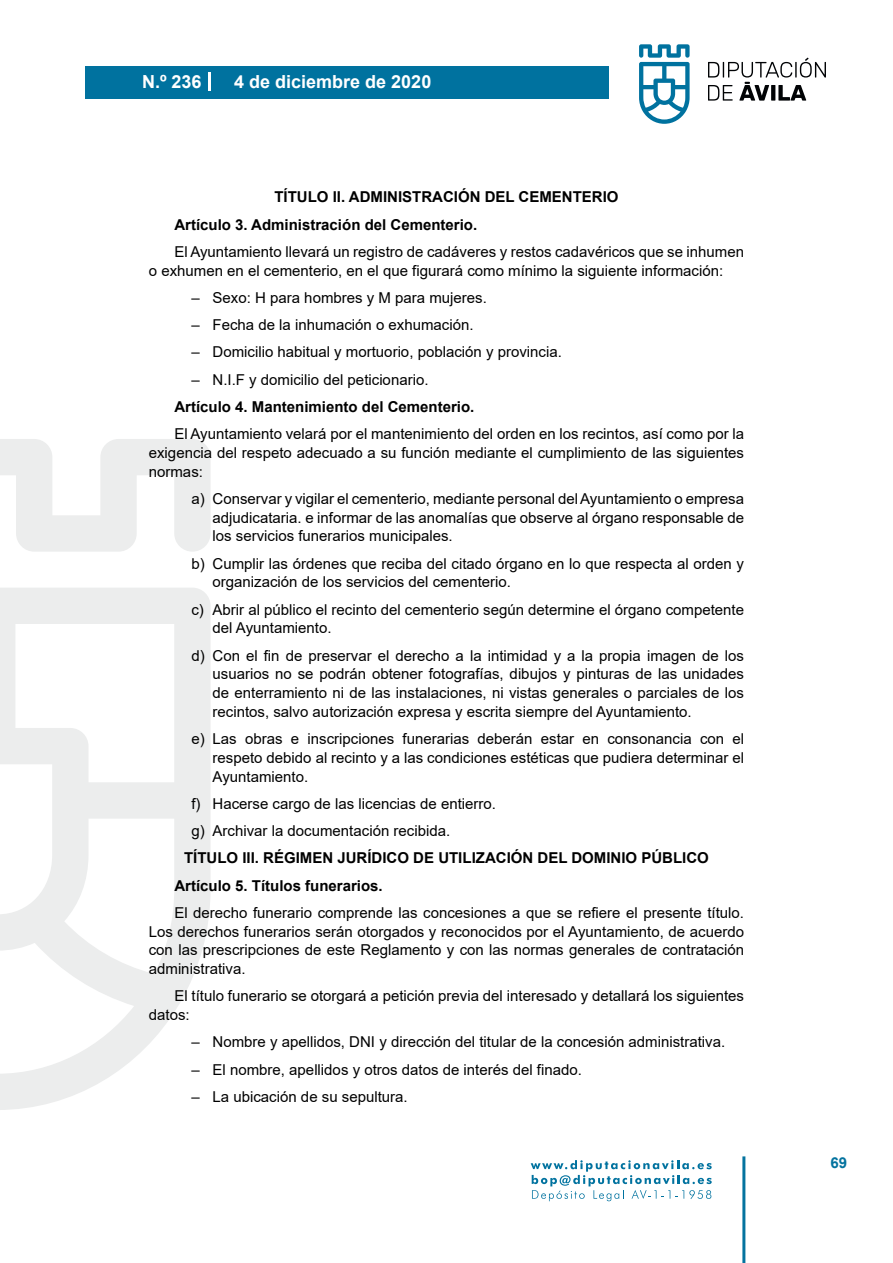
<style>
.page{position:relative;width:893px;height:1263px;background:#fff}
.page>*{position:absolute;margin:0;border:0;box-sizing:border-box;transform-origin:0 0}
.t1{font:700 18px "Arial";color:#fff}
.t2{font:15px/18.8px "Arial";color:#000}
.t3{font:700 15px/27.3px "Arial";color:#000}
.t4{font:700 15px "Arial";color:#04739f}
</style>
<div class="page">
<svg style="left:531px;top:1160px;width:181px;height:41px"></svg>
<div style="left:85px;top:66px;width:523px;height:33px;background:#00729f"></div>
<svg style="left:639px;top:44px;width:51px;height:80px"></svg>
<svg style="left:708px;top:58px;width:118px;height:43px"></svg>
<hr style="left:742px;top:1156px;width:3px;height:107px;background:#04739f">
<svg style="left:208px;top:72px;width:2px;height:18px"></svg>
<svg style="left:0;top:439px;width:211px;height:671px"></svg>
<p class="t1" style="left:142px;top:69px;width:61px">N.º 236</p>
<p class="t1" style="left:234px;top:69px;width:199px">4 de diciembre de 2020</p>
<p class="t3" style="left:174px;top:184px;width:446px;text-indent:100px">TÍTULO II. ADMINISTRACIÓN DEL CEMENTERIO<br>Artículo 3. Administración del Cementerio.</p>
<p class="t2" style="left:149px;top:242px;width:597px;text-indent:26px">El Ayuntamiento llevará un registro de cadáveres y restos cadavéricos que se inhumen o exhumen en el cementerio, en el que figurará como mínimo la siguiente información:</p>
<p class="t2" style="left:191px;top:288px;width:297px">– Sexo: H para hombres y M para mujeres.</p>
<p class="t2" style="left:191px;top:315px;width:284px">– Fecha de la inhumación o exhumación.</p>
<p class="t2" style="left:191px;top:343px;width:372px">– Domicilio habitual y mortuorio, población y provincia.</p>
<p class="t2" style="left:191px;top:370px;width:239px">– N.I.F y domicilio del peticionario.</p>
<p class="t3" style="left:174px;top:393px;width:302px">Artículo 4. Mantenimiento del Cementerio.</p>
<p class="t2" style="left:149px;top:424px;width:597px;text-align:justify;text-indent:26px">El Ayuntamiento velará por el mantenimiento del orden en los recintos, así como por la exigencia del respeto adecuado a su función mediante el cumplimiento de las siguientes normas:</p>
<p class="t2" style="left:213px;top:489px;width:533px;text-align:justify;text-indent:-21px">a) Conservar y vigilar el cementerio, mediante personal del Ayuntamiento o empresa adjudicataria. e informar de las anomalías que observe al órgano responsable de los servicios funerarios municipales.</p>
<p class="t2" style="left:213px;top:554px;width:533px;text-indent:-21px">b) Cumplir las órdenes que reciba del citado órgano en lo que respecta al orden y organización de los servicios del cementerio.</p>
<p class="t2" style="left:213px;top:600px;width:533px;text-indent:-21px">c) Abrir al público el recinto del cementerio según determine el órgano competente del Ayuntamiento.</p>
<p class="t2" style="left:213px;top:646px;width:533px;text-align:justify;text-indent:-21px">d) Con el fin de preservar el derecho a la intimidad y a la propia imagen de los usuarios no se podrán obtener fotografías, dibujos y pinturas de las unidades de enterramiento ni de las instalaciones, ni vistas generales o parciales de los recintos, salvo autorización expresa y escrita siempre del Ayuntamiento.</p>
<p class="t2" style="left:213px;top:729px;width:533px;text-align:justify;text-indent:-21px">e) Las obras e inscripciones funerarias deberán estar en consonancia con el respeto debido al recinto y a las condiciones estéticas que pudiera determinar el Ayuntamiento.</p>
<p class="t2" style="left:191px;top:790px;width:306px;line-height:27.3px">f) Hacerse cargo de las licencias de entierro. g) Archivar la documentación recibida.</p>
<p class="t3" style="left:174px;top:845px;width:536px;text-indent:10px">TÍTULO III. RÉGIMEN JURÍDICO DE UTILIZACIÓN DEL DOMINIO PÚBLICO<br>Artículo 5. Títulos funerarios.</p>
<p class="t2" style="left:149px;top:903px;width:597px;text-align:justify;text-indent:26px">El derecho funerario comprende las concesiones a que se refiere el presente título.<br>Los derechos funerarios serán otorgados y reconocidos por el Ayuntamiento, de acuerdo con las prescripciones de este Reglamento y con las normas generales de contratación administrativa.</p>
<p class="t2" style="left:149px;top:987px;width:597px;text-indent:26px">El título funerario se otorgará a petición previa del interesado y detallará los siguientes datos:</p>
<p class="t2" style="left:191px;top:1033px;width:535px">– Nombre y apellidos, DNI y dirección del titular de la concesión administrativa.</p>
<p class="t2" style="left:191px;top:1060px;width:392px">– El nombre, apellidos y otros datos de interés del finado.</p>
<p class="t2" style="left:191px;top:1087px;width:218px">– La ubicación de su sepultura.</p>
<p class="t4" style="left:831px;top:1152px;width:18px">69</p>
</div>
